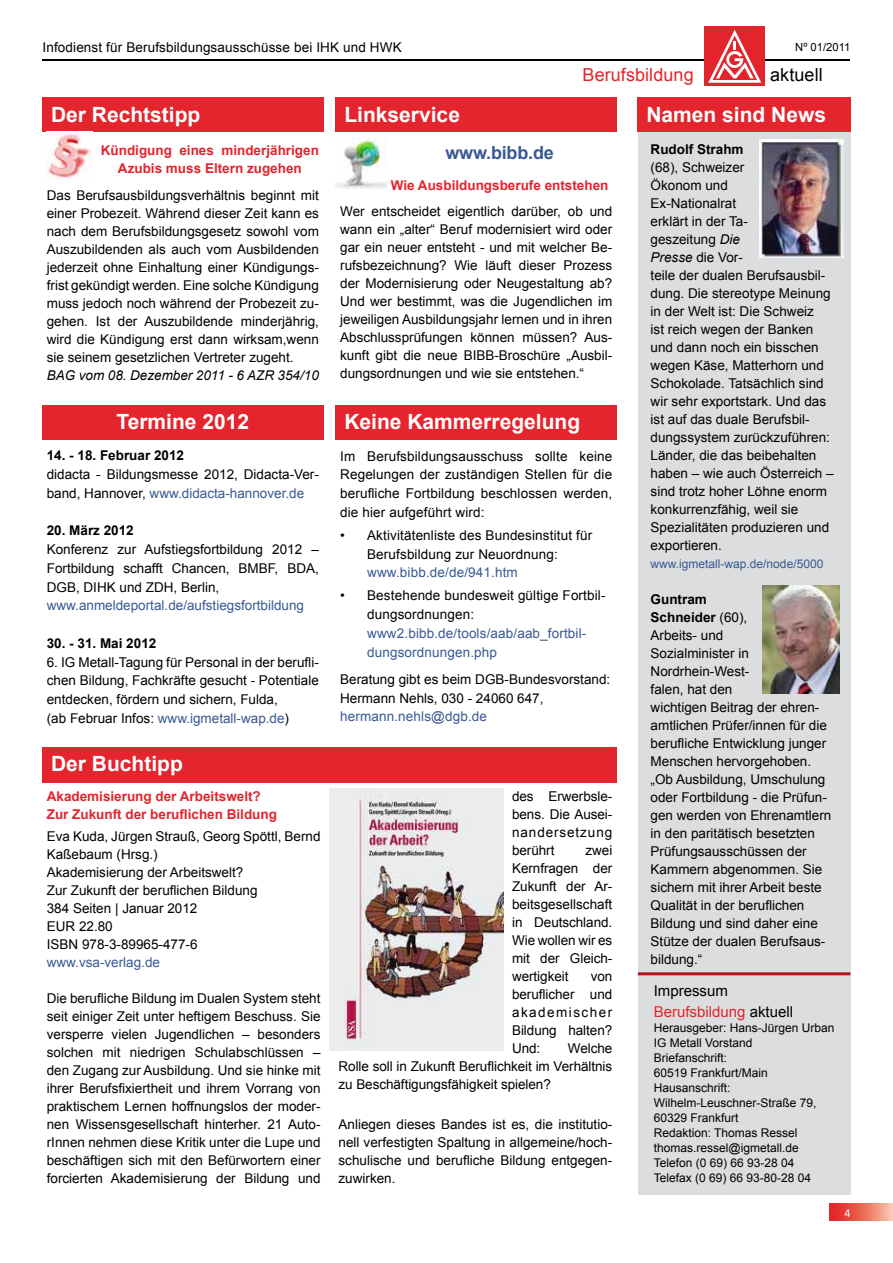
<style>
.page{position:relative;width:893px;height:1263px;background:#fff}
.page>*{position:absolute;margin:0;border:0;box-sizing:border-box;transform-origin:0 0}
.t1{font:700 21px "Arial";color:#fff}
.t2{font:18px "Arial";letter-spacing:.005em;color:#e4242d}
.t3{font:700 18px "Arial";letter-spacing:-.01em;color:#385994}
.t4{font:18px "Arial";letter-spacing:.005em;color:#000}
.t5{font:15px/21px "Arial";color:#000}
.t6{font:13.5px/18px "Arial";color:#000;text-align:justify}
.t7{font:13.5px/18.8px "Arial";letter-spacing:.01em;color:#385994}
.t8{font:700 13.5px/18px "Arial";color:#e4242d;text-align:center}
.t9{font:700 13.5px "Arial";color:#000}
.t10{font:italic 13.5px "Arial";color:#000}
.t11{font:12px/15px "Arial";color:#000}
.t12{font:12px "Arial";color:#385994}
.t13{font:12px "Calibri";color:#fff}
.t14{font:11.25px "Arial";color:#000}
.s1{color:#385994}
.s2{font-style:italic}
.s3{font-weight:700}
.s4{color:#e4242d}
</style>
<div class="page">
<hr style="left:43px;top:60px;width:807px;height:1px;background:#000">
<div style="left:705px;top:26px;width:60px;height:60px;background:#e4242d"></div>
<svg style="left:708px;top:29px;width:54px;height:54px"></svg>
<svg style="left:829px;top:1203px;width:64px;height:17px"></svg>
<div style="left:638px;top:132px;width:212px;height:1063px;background:#dcddde"></div>
<div style="left:638px;top:98px;width:212px;height:34px;background:#e4252d"></div>
<div style="left:336px;top:98px;width:281px;height:34px;background:#e4252d"></div>
<div style="left:43px;top:98px;width:280px;height:34px;background:#e4252d"></div>
<img style="left:47px;top:132px;width:45px;height:50px">
<div style="left:43px;top:405px;width:280px;height:34px;background:#e4252d"></div>
<div style="left:43px;top:747px;width:574px;height:35px;background:#e4252d"></div>
<hr style="left:638px;top:972px;width:212px;height:3px;background:#b0111d">
<div style="left:336px;top:405px;width:281px;height:34px;background:#e4252d"></div>
<img style="left:759px;top:139px;width:84px;height:118px">
<img style="left:762px;top:586px;width:78px;height:108px">
<img style="left:336px;top:137px;width:51px;height:51px">
<img style="left:330px;top:789px;width:174px;height:261px">
<p class="t6" style="left:43px;top:39px;width:361px">Infodienst für Berufsbildungsausschüsse bei IHK und HWK</p>
<p class="t14" style="left:795px;top:39px;width:57px">Nº 01/2011</p>
<h2 class="t2" style="left:583px;top:63px;width:113px">Berufsbildung</h2>
<h2 class="t4" style="left:770px;top:63px;width:54px">aktuell</h2>
<h1 class="t1" style="left:51px;top:100px;width:151px">Der Rechtstipp</h1>
<h1 class="t1" style="left:344px;top:100px;width:117px">Linkservice</h1>
<h1 class="t1" style="left:646px;top:100px;width:181px">Namen sind News</h1>
<p class="t8" style="left:101px;top:142px;width:220px">Kündigung eines minderjährigen<br>Azubis muss Eltern zugehen</p>
<p class="t6" style="left:47px;top:186px;width:274px">Das Berufsausbildungsverhältnis beginnt mit einer Probezeit. Während dieser Zeit kann es nach dem Berufsbildungsgesetz sowohl vom Auszubildenden als auch vom Ausbildenden jederzeit ohne Einhaltung einer Kündigungs&shy;frist gekündigt werden. Eine solche Kündigung muss jedoch noch während der Probezeit zu&shy;gehen. Ist der Auszubildende minderjährig, wird die Kündigung erst dann wirksam,wenn sie seinem gesetzlichen Vertreter zugeht.</p>
<p class="t10" style="left:47px;top:366px;width:274px">BAG vom 08. Dezember 2011 - 6 AZR 354/10</p>
<h1 class="t1" style="left:116px;top:408px;width:134px">Termine 2012</h1>
<p class="t9" style="left:47px;top:447px;width:139px">14. - 18. Februar 2012</p>
<p class="t6" style="left:47px;top:465px;width:274px;line-height:18.8px">didacta - Bildungsmesse 2012, Didacta-Ver&shy;band, Hannover, <span class="s1">www.didacta-hannover.de</span></p>
<p class="t9" style="left:47px;top:522px;width:89px">20. März 2012</p>
<p class="t6" style="left:47px;top:540px;width:274px;line-height:18.8px">Konferenz zur Aufstiegsfortbildung 2012 – Fortbildung schafft Chancen, BMBF, BDA, DGB, DIHK und ZDH, Berlin,</p>
<p class="t7" style="left:47px;top:596px;width:259px">www.anmeldeportal.de/aufstiegsfortbildung</p>
<p class="t9" style="left:47px;top:634px;width:111px">30. - 31. Mai 2012</p>
<p class="t6" style="left:47px;top:653px;width:274px;line-height:18.8px;text-align:left">6. IG Metall-Tagung für Personal in der berufli&shy;chen Bildung, Fachkräfte gesucht - Potentiale entdecken, fördern und sichern, Fulda,<br>(ab Februar Infos: <span class="s1">www.igmetall-wap.de</span>)</p>
<h1 class="t1" style="left:51px;top:750px;width:133px">Der Buchtipp</h1>
<p class="t8" style="left:47px;top:787px;width:232px;text-align:left">Akademisierung der Arbeitswelt?<br>Zur Zukunft der beruflichen Bildung</p>
<p class="t6" style="left:47px;top:827px;width:275px;text-align:left">Eva Kuda, Jürgen Strauß, Georg Spöttl, Bernd<br>Kaßebaum (Hrsg.)<br>Akademisierung der Arbeitswelt?<br>Zur Zukunft der beruflichen Bildung<br>384 Seiten | Januar 2012<br>EUR 22.80<br>ISBN 978-3-89965-477-6</p>
<p class="t7" style="left:47px;top:953px;width:115px">www.vsa-verlag.de</p>
<p class="t6" style="left:47px;top:989px;width:275px">Die berufliche Bildung im Dualen System steht seit einiger Zeit unter heftigem Beschuss. Sie versperre vielen Jugendlichen – besonders solchen mit niedrigen Schulabschlüssen – den Zugang zur Ausbildung. Und sie hinke mit ihrer Berufsfixiertheit und ihrem Vorrang von praktischem Lernen hoffnungslos der moder&shy;nen Wissensgesellschaft hinterher. 21 Auto&shy;rInnen nehmen diese Kritik unter die Lupe und beschäftigen sich mit den Befürwortern einer forcierten Akademisierung der Bildung und</p>
<h2 class="t3" style="left:445px;top:141px;width:110px">www.bibb.de</h2>
<p class="t8" style="left:391px;top:176px;width:219px">Wie Ausbildungsberufe entstehen</p>
<p class="t6" style="left:340px;top:202px;width:274px">Wer entscheidet eigentlich darüber, ob und wann ein „alter“ Beruf modernisiert wird oder gar ein neuer entsteht - und mit welcher Be&shy;rufsbezeichnung? Wie läuft dieser Prozess der Modernisierung oder Neugestaltung ab?<br>Und wer bestimmt, was die Jugendlichen im jeweiligen Ausbildungsjahr lernen und in ihren Abschlussprüfungen können müssen? Aus&shy;kunft gibt die neue BIBB-Broschüre „Ausbil&shy;dungsordnungen und wie sie entstehen.“</p>
<h1 class="t1" style="left:344px;top:408px;width:237px">Keine Kammerregelung</h1>
<p class="t6" style="left:340px;top:447px;width:274px;line-height:18.8px">Im Berufsbildungsausschuss sollte keine Regelungen der zuständigen Stellen für die berufliche Fortbildung beschlossen werden, die hier aufgeführt wird:</p>
<p class="t6" style="left:340px;top:526px;width:253px;line-height:18.8px;text-align:center">• Aktivitätenliste des Bundesinstitut für<br>Berufsbildung zur Neuordnung:</p>
<p class="t7" style="left:367px;top:563px;width:152px">www.bibb.de/de/941.htm</p>
<p class="t6" style="left:367px;top:586px;width:240px;line-height:18.8px;text-indent:-27px">• Bestehende bundesweit gültige Fortbil&shy;dungsordnungen:</p>
<p class="t7" style="left:367px;top:624px;width:221px">www2.bibb.de/tools/aab/aab_fortbil&shy;dungsordnungen.php</p>
<p class="t6" style="left:340px;top:670px;width:272px;line-height:18.8px">Beratung gibt es beim DGB-Bundesvorstand:<br>Hermann Nehls, 030 - 24060 647,</p>
<p class="t7" style="left:340px;top:707px;width:148px">hermann.nehls@dgb.de</p>
<p class="t6" style="left:512px;top:787px;width:102px">des Erwerbsle&shy;bens. Die Ausei&shy;nandersetzung berührt</p>
<p class="t6" style="left:512px;top:841px;width:102px;text-indent:73px">zwei Kernfragen der Zukunft der Ar&shy;beitsgesellschaft in Deutschland.<br>Wie wollen wir es mit der Gleich&shy;wertigkeit</p>
<p class="t6" style="left:512px;top:967px;width:102px;text-indent:79px">von beruflicher und akademischer Bildung halten?<br>Und:</p>
<p class="t6" style="left:339px;top:1039px;width:275px;text-indent:229px">Welche Rolle soll in Zukunft Beruflichkeit im Verhältnis zu Beschäftigungsfähigkeit spielen?</p>
<p class="t6" style="left:339px;top:1115px;width:275px">Anliegen dieses Bandes ist es, die institutio&shy;nell verfestigten Spaltung in allgemeine/hoch&shy;schulische und berufliche Bildung entgegen&shy;zuwirken.</p>
<p class="t9" style="left:651px;top:141px;width:95px">Rudolf Strahm</p>
<p class="t6" style="left:651px;top:159px;width:185px;text-align:left">(68), Schweizer<br>Ökonom und<br>Ex-Nationalrat<br>erklärt in der Ta-<br>geszeitung <span class="s2">Die<br>Presse</span> die Vor-<br>teile der dualen Berufsausbil&shy;dung. Die stereotype Meinung in der Welt ist: Die Schweiz<br>ist reich wegen der Banken und dann noch ein bisschen wegen Käse, Matterhorn und<br>Schokolade. Tatsächlich sind wir sehr exportstark. Und das ist auf das duale Berufsbil&shy;dungssystem zurückzuführen:<br>Länder, die das beibehalten haben – wie auch Österreich – sind trotz hoher Löhne enorm konkurrenzfähig, weil sie<br>Spezialitäten produzieren und exportieren.</p>
<p class="t12" style="left:651px;top:556px;width:174px">www.igmetall-wap.de/node/5000</p>
<p class="t6" style="left:651px;top:591px;width:182px;text-align:left"><span class="s3">Guntram<br>Schneider</span> (60),<br>Arbeits- und<br>Sozialminister in<br>Nordrhein-West-<br>falen, hat den<br>wichtigen Beitrag der ehren&shy;amtlichen Prüfer/innen für die berufliche Entwicklung junger<br>Menschen hervorgehoben. „Ob Ausbildung, Umschulung oder Fortbildung - die Prüfun&shy;gen werden von Ehrenamtlern in den paritätisch besetzten<br>Prüfungsausschüssen der<br>Kammern abgenommen. Sie sichern mit ihrer Arbeit beste<br>Qualität in der beruflichen<br>Bildung und sind daher eine<br>Stütze der dualen Berufsaus&shy;bildung.“</p>
<p class="t5" style="left:654px;top:981px;width:141px">Impressum<br><span class="s4">Berufsbildung</span> aktuell</p>
<p class="t11" style="left:654px;top:1021px;width:182px">Herausgeber: Hans-Jürgen Urban<br>IG Metall Vorstand<br>Briefanschrift:<br>60519 Frankfurt/Main<br>Hausanschrift:<br>Wilhelm-Leuschner-Straße 79,<br>60329 Frankfurt<br>Redaktion: Thomas Ressel thomas.ressel@igmetall.de<br>Telefon (0 69) 66 93-28 04<br>Telefax (0 69) 66 93-80-28 04</p>
<p class="t13" style="left:844px;top:1205px;width:8px">4</p>
</div>
